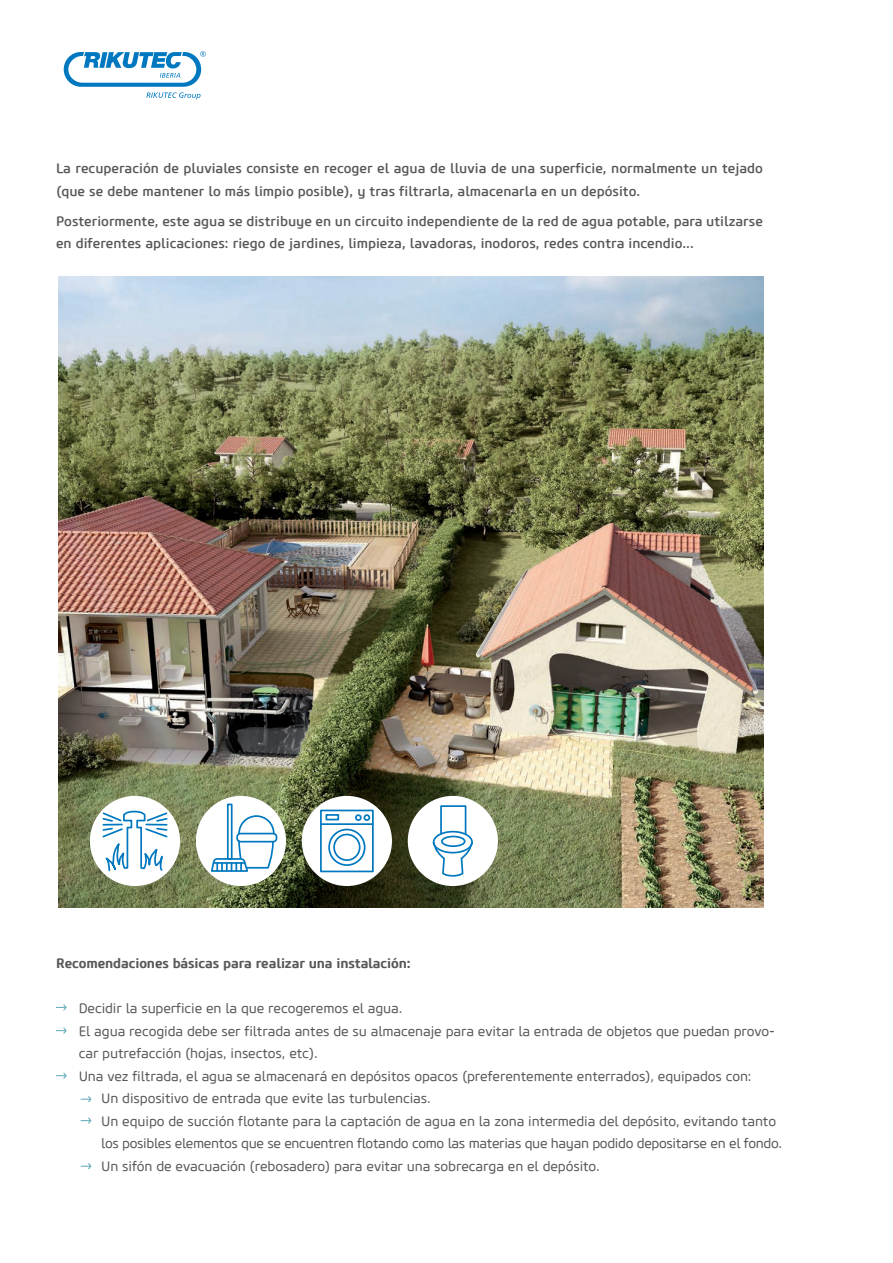
<style>
.page{position:relative;width:893px;height:1263px;background:#fff}
.page>*{position:absolute;margin:0;border:0;box-sizing:border-box;transform-origin:0 0}
.t1{font:13.5px "Core Sans MW01 45";letter-spacing:-.01em;color:#57585a}
.t2{font:500 13.5px/22.5px "Core Sans MW01 55";color:#57585a}
.t3{font:700 13.5px "Core Sans MW01 65";letter-spacing:-.01em;color:#57585a}
</style>
<div class="page">
<svg style="left:56px;top:1004px;width:11px;height:6px"></svg>
<svg style="left:56px;top:1028px;width:11px;height:5px"></svg>
<svg style="left:56px;top:1073px;width:11px;height:5px"></svg>
<svg style="left:81px;top:1096px;width:11px;height:6px"></svg>
<svg style="left:81px;top:1118px;width:11px;height:5px"></svg>
<svg style="left:81px;top:1163px;width:11px;height:6px"></svg>
<img style="left:58px;top:277px;width:705px;height:630px">
<div style="left:90px;top:796px;width:90px;height:90px;background:#fff;border-radius:50%"></div>
<svg style="left:101px;top:810px;width:68px;height:86px"></svg>
<div style="left:408px;top:796px;width:90px;height:90px;background:#fff;border-radius:50%"></div>
<div style="left:441px;top:836px;width:25px;height:11px;border:2px solid #0078c0;border-radius:50%"></div>
<div style="left:433px;top:831px;width:40px;height:22px;border:2px solid #0078c0;border-radius:50%"></div>
<svg style="left:432px;top:840px;width:42px;height:67px"></svg>
<div style="left:440px;top:805px;width:26px;height:30px;border:2px solid #0078c0"></div>
<div style="left:196px;top:796px;width:90px;height:90px;background:#fff;border-radius:50%"></div>
<div style="left:227px;top:803px;width:6px;height:57px;border:2px solid #0078c0"></div>
<div style="left:236px;top:833px;width:41px;height:9px;border:2px solid #0078c0;border-radius:3px"></div>
<svg style="left:211px;top:814px;width:64px;height:59px"></svg>
<div style="left:302px;top:796px;width:90px;height:90px;background:#fff;border-radius:50%"></div>
<svg style="left:320px;top:809px;width:54px;height:64px"></svg>
<hr style="left:321px;top:823px;width:52px;height:2px;background:#0078c0">
<div style="left:328px;top:829px;width:37px;height:37px;border:2px solid #0078c0;border-radius:50%"></div>
<div style="left:333px;top:834px;width:28px;height:27px;border:2px solid #0078c0;border-radius:50%"></div>
<div style="left:355px;top:814px;width:7px;height:7px;border:2px solid #0078c0;border-radius:50%"></div>
<div style="left:364px;top:814px;width:6px;height:7px;border:2px solid #0078c0;border-radius:50%"></div>
<div style="left:325px;top:814px;width:14px;height:6px;border:2px solid #0078c0"></div>
<svg style="left:64px;top:51px;width:142px;height:48px"></svg>
<p class="t2" style="left:56px;top:157px;width:708px">La recuperación de pluviales consiste en recoger el agua de lluvia de una superficie, normalmente un tejado (que se debe mantener lo más limpio posible), y tras filtrarla, almacenarla en un depósito.</p>
<p class="t2" style="left:56px;top:210px;width:708px">Posteriormente, este agua se distribuye en un circuito independiente de la red de agua potable, para utilzarse en diferentes aplicaciones: riego de jardines, limpieza, lavadoras, inodoros, redes contra incendio...</p>
<p class="t3" style="left:56px;top:955px;width:356px">Recomendaciones básicas para realizar una instalación:</p>
<p class="t1" style="left:79px;top:1000px;width:325px">Decidir la superficie en la que recogeremos el agua.</p>
<p class="t1" style="left:79px;top:1023px;width:698px">El agua recogida debe ser filtrada antes de su almacenaje para evitar la entrada de objetos que puedan provo-</p>
<p class="t1" style="left:79px;top:1045px;width:241px">car putrefacción (hojas, insectos, etc).</p>
<p class="t1" style="left:79px;top:1068px;width:674px">Una vez filtrada, el agua se almacenará en depósitos opacos (preferentemente enterrados), equipados con:</p>
<p class="t1" style="left:101px;top:1090px;width:331px">Un dispositivo de entrada que evite las turbulencias.</p>
<p class="t1" style="left:101px;top:1113px;width:676px">Un equipo de succión flotante para la captación de agua en la zona intermedia del depósito, evitando tanto</p>
<p class="t1" style="left:101px;top:1135px;width:682px">los posibles elementos que se encuentren flotando como las materias que hayan podido depositarse en el fondo.</p>
<p class="t1" style="left:101px;top:1158px;width:500px">Un sifón de evacuación (rebosadero) para evitar una sobrecarga en el depósito.</p>
</div>
